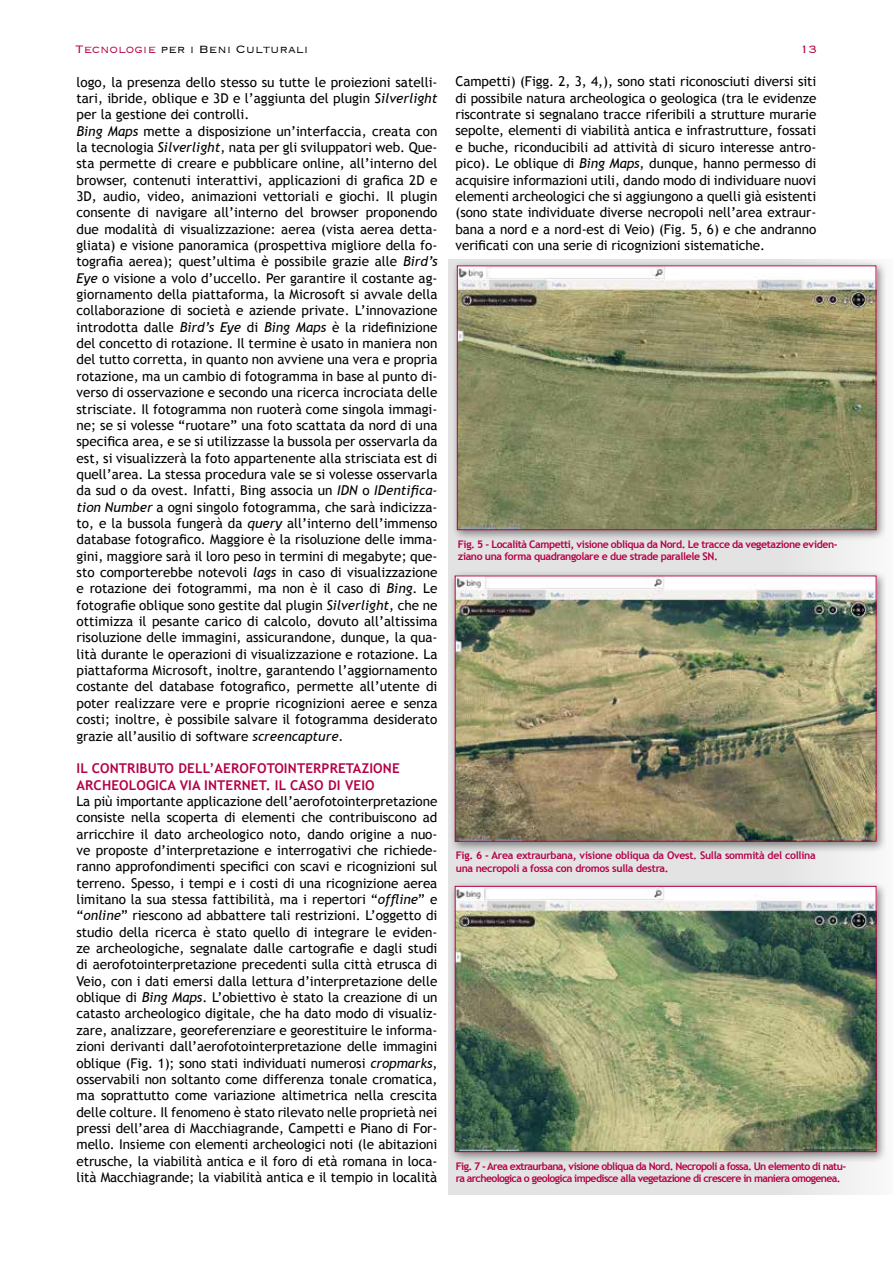
<style>
.page{position:relative;width:893px;height:1263px;background:#fff}
.page>*{position:absolute;margin:0;border:0;box-sizing:border-box;transform-origin:0 0}
.t1{font:300 14.1px "Copperplate";color:#000}
.t2{font:300 14.1px "Copperplate";color:#b40247}
.t3{font:13.5px/16.4px "Trebuchet MS";color:#000;text-align:justify}
.t4{font:700 13.5px/16.4px "Trebuchet MS";letter-spacing:.01em;color:#b40247}
.t5{font:700 10.5px/12.6px "Trebuchet MS";letter-spacing:-.04em;color:#b40247}
.t6{font:700 10.5px/12.6px "Trebuchet MS";letter-spacing:-.06em;color:#b40247}
.s1{color:#b40247}
.s2{font-style:italic}
</style>
<div class="page">
<div style="left:449px;top:259px;width:444px;height:936px;background:linear-gradient(to right,#dfdfdf,#ededed)"></div>
<div style="left:452px;top:260px;width:435px;height:282px;background:#000;opacity:.45"></div>
<img style="left:459px;top:267px;width:415px;height:261px">
<div style="left:457px;top:265px;width:419px;height:265px;border:1px solid #b40247"></div>
<div style="left:450px;top:570px;width:437px;height:283px;background:#000;opacity:.45"></div>
<img style="left:457px;top:577px;width:417px;height:263px">
<div style="left:455px;top:575px;width:421px;height:267px;border:1px solid #b40247"></div>
<div style="left:450px;top:881px;width:437px;height:282px;background:#000;opacity:.45"></div>
<img style="left:457px;top:888px;width:417px;height:262px">
<div style="left:455px;top:886px;width:421px;height:266px;border:1px solid #b40247"></div>
<p class="t1" style="left:75px;top:40px;width:235px"><span class="s1">Tecnologie</span> per i Beni Culturali</p>
<p class="t2" style="left:800px;top:40px;width:19px">13</p>
<p class="t3" style="left:77px;top:74px;width:362px;text-align:left">logo, la presenza dello stesso su tutte le proiezioni satelli&shy;tari, ibride, oblique e 3D e l’aggiunta del plugin <span class="s2">Silverlight </span>per la gestione dei controlli.<br><span class="s2">Bing Maps</span> mette a disposizione un’interfaccia, creata con la tecnologia <span class="s2">Silverlight</span>, nata per gli sviluppatori web. Que&shy;sta permette di creare e pubblicare online, all’interno del browser, contenuti interattivi, applicazioni di grafica 2D e 3D, audio, video, animazioni vettoriali e giochi. Il plugin consente di navigare all’interno del browser proponendo due modalità di visualizzazione: aerea (vista aerea detta&shy;gliata) e visione panoramica (prospettiva migliore della fo&shy;tografia aerea); quest’ultima è possibile grazie alle <span class="s2">Bird’s Eye</span> o visione a volo d’uccello. Per garantire il costante ag&shy;giornamento della piattaforma, la Microsoft si avvale della collaborazione di società e aziende private. L’innovazione introdotta dalle <span class="s2">Bird’s Eye</span> di <span class="s2">Bing Maps</span> è la ridefinizione del concetto di rotazione. Il termine è usato in maniera non del tutto corretta, in quanto non avviene una vera e propria rotazione, ma un cambio di fotogramma in base al punto di&shy;verso di osservazione e secondo una ricerca incrociata delle strisciate. Il fotogramma non ruoterà come singola immagi&shy;ne; se si volesse “ruotare” una foto scattata da nord di una specifica area, e se si utilizzasse la bussola per osservarla da est, si visualizzerà la foto appartenente alla strisciata est di quell’area. La stessa procedura vale se si volesse osservarla da sud o da ovest. Infatti, Bing associa un <span class="s2">IDN</span> o <span class="s2">IDentifica&shy;tion Number</span> a ogni singolo fotogramma, che sarà indicizza&shy;to, e la bussola fungerà da <span class="s2">query</span> all’interno dell’immenso database fotografico. Maggiore è la risoluzione delle imma&shy;gini, maggiore sarà il loro peso in termini di megabyte; que&shy;sto comporterebbe notevoli <span class="s2">lags</span> in caso di visualizzazione e rotazione dei fotogrammi, ma non è il caso di <span class="s2">Bing</span>. Le fotografie oblique sono gestite dal plugin <span class="s2">Silverlight</span>, che ne ottimizza il pesante carico di calcolo, dovuto all’altissima risoluzione delle immagini, assicurandone, dunque, la qua&shy;lità durante le operazioni di visualizzazione e rotazione. La piattaforma Microsoft, inoltre, garantendo l’aggiornamento costante del database fotografico, permette all’utente di poter realizzare vere e proprie ricognizioni aeree e senza costi; inoltre, è possibile salvare il fotogramma desiderato grazie all’ausilio di software <span class="s2">screencapture.</span></p>
<p class="t4" style="left:77px;top:760px;width:325px">IL CONTRIBUTO DELL’AEROFOTOINTERPRETAZIONE<br>ARCHEOLOGICA VIA INTERNET. IL CASO DI VEIO</p>
<p class="t3" style="left:77px;top:793px;width:362px">La più importante applicazione dell’aerofotointerpretazione consiste nella scoperta di elementi che contribuiscono ad arricchire il dato archeologico noto, dando origine a nuo&shy;ve proposte d’interpretazione e interrogativi che richiede&shy;ranno approfondimenti specifici con scavi e ricognizioni sul terreno. Spesso, i tempi e i costi di una ricognizione aerea limitano la sua stessa fattibilità, ma i repertori “<span class="s2">offline</span>” e “<span class="s2">online</span>” riescono ad abbattere tali restrizioni. L’oggetto di studio della ricerca è stato quello di integrare le eviden&shy;ze archeologiche, segnalate dalle cartografie e dagli studi di aerofotointerpretazione precedenti sulla città etrusca di Veio, con i dati emersi dalla lettura d’interpretazione delle oblique di <span class="s2">Bing Maps</span>. L’obiettivo è stato la creazione di un catasto archeologico digitale, che ha dato modo di visualiz&shy;zare, analizzare, georeferenziare e georestituire le informa&shy;zioni derivanti dall’aerofotointerpretazione delle immagini oblique (Fig. 1); sono stati individuati numerosi <span class="s2">cropmarks</span>, osservabili non soltanto come differenza tonale cromatica, ma soprattutto come variazione altimetrica nella crescita delle colture. Il fenomeno è stato rilevato nelle proprietà nei pressi dell’area di Macchiagrande, Campetti e Piano di For&shy;mello. Insieme con elementi archeologici noti (le abitazioni etrusche, la viabilità antica e il foro di età romana in loca&shy;lità Macchiagrande; la viabilità antica e il tempio in località</p>
<p class="t3" style="left:455px;top:74px;width:362px">Campetti) (Figg. 2, 3, 4,), sono stati riconosciuti diversi siti di possibile natura archeologica o geologica (tra le evidenze riscontrate si segnalano tracce riferibili a strutture murarie sepolte, elementi di viabilità antica e infrastrutture, fossati e buche, riconducibili ad attività di sicuro interesse antro&shy;pico). Le oblique di <span class="s2">Bing Maps</span>, dunque, hanno permesso di acquisire informazioni utili, dando modo di individuare nuovi elementi archeologici che si aggiungono a quelli già esistenti (sono state individuate diverse necropoli nell’area extraur&shy;bana a nord e a nord-est di Veio) (Fig. 5, 6) e che andranno verificati con una serie di ricognizioni sistematiche.</p>
<p class="t5" style="left:458px;top:538px;width:381px">Fig. 5 - Località Campetti, visione obliqua da Nord. Le tracce da vegetazione eviden&shy;ziano una forma quadrangolare e due strade parallele SN.</p>
<p class="t5" style="left:456px;top:849px;width:361px">Fig. 6 - Area extraurbana, visione obliqua da Ovest. Sulla sommità del collina una necropoli a fossa con dromos sulla destra.</p>
<p class="t6" style="left:456px;top:1160px;width:392px">Fig. 7 - Area extraurbana, visione obliqua da Nord. Necropoli a fossa. Un elemento di natu&shy;ra archeologica o geologica impedisce alla vegetazione di crescere in maniera omogenea.</p>
</div>
